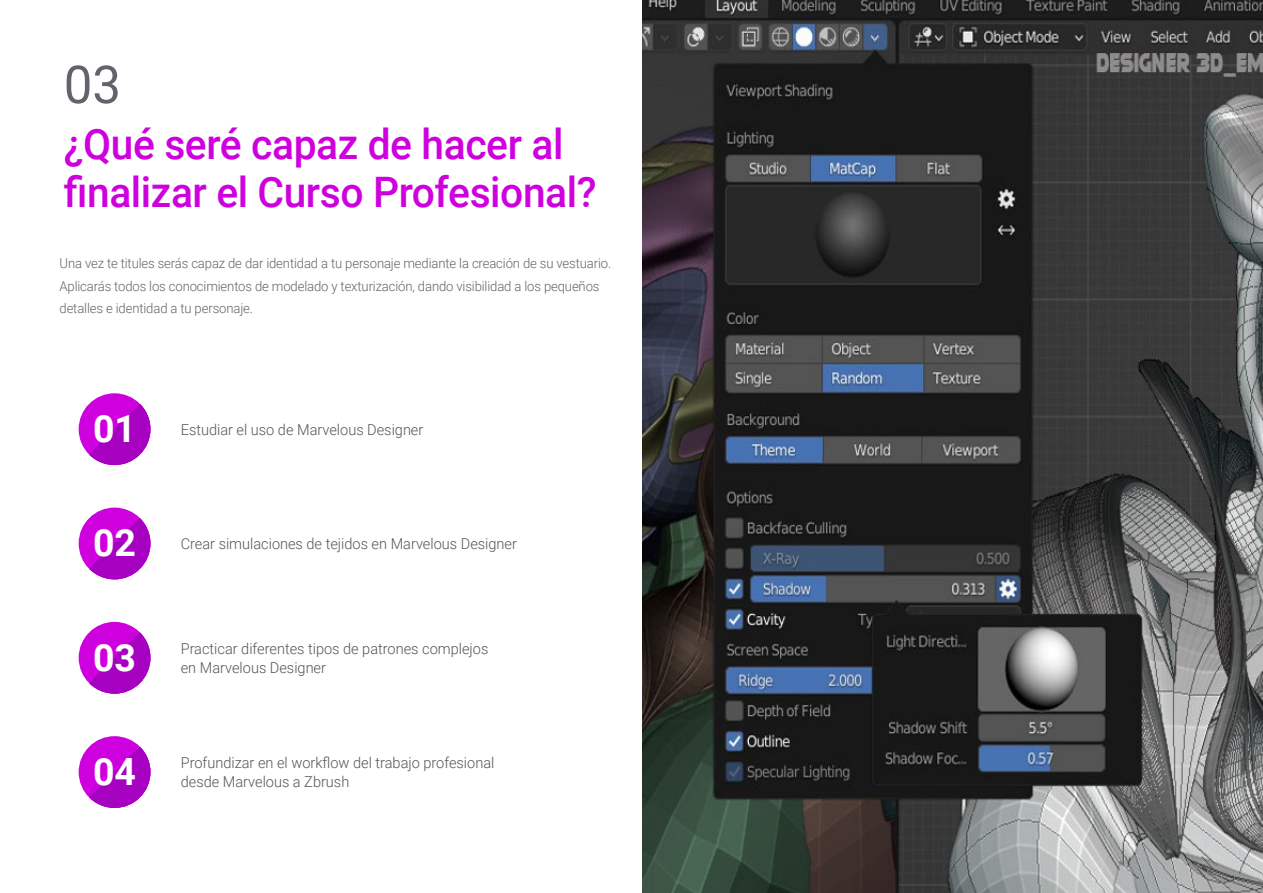
<style>
.page{position:relative;width:1263px;height:893px;background:#fff}
.page>*{position:absolute;margin:0;border:0;box-sizing:border-box;transform-origin:0 0}
.t1{font:52.5px "Roboto";color:#61646a}
.t2{font:500 42px/48px "Roboto";letter-spacing:-.01em;color:#ce00de}
.t3{font:700 37.5px "Roboto";color:#fff}
.t4{font:300 15px/19.5px "Roboto";color:#52555b}
.t5{font:300 13.5px/22.5px "Roboto";letter-spacing:-.01em;color:#61646a}
</style>
<div class="page">
<div style="left:79px;top:508px;width:71px;height:71px;background:#ce00de;border-radius:50%"></div>
<svg style="left:89px;top:518px;width:61px;height:61px"></svg>
<div style="left:79px;top:736px;width:71px;height:72px;background:#ce00de;border-radius:50%"></div>
<svg style="left:89px;top:747px;width:61px;height:61px"></svg>
<div style="left:79px;top:622px;width:71px;height:72px;background:#ce00de;border-radius:50%"></div>
<svg style="left:89px;top:632px;width:61px;height:62px"></svg>
<div style="left:79px;top:393px;width:71px;height:72px;background:#ce00de;border-radius:50%"></div>
<svg style="left:89px;top:404px;width:61px;height:61px"></svg>
<img style="left:642px;top:0;width:621px;height:893px">
<h1 class="t1" style="left:64px;top:48px;width:59px">03</h1>
<h2 class="t2" style="left:64px;top:119px;width:534px">¿Qué seré capaz de hacer al finalizar el Curso Profesional?</h2>
<p class="t5" style="left:60px;top:252px;width:553px">Una vez te titules serás capaz de dar identidad a tu personaje mediante la creación de su vestuario.<br>Aplicarás todos los conocimientos de modelado y texturización, dando visibilidad a los pequeños detalles e identidad a tu personaje.</p>
<h3 class="t3" style="left:93px;top:402px;width:45px">01</h3>
<p class="t4" style="left:181px;top:419px;width:244px">Estudiar el uso de Marvelous Designer</p>
<h3 class="t3" style="left:93px;top:517px;width:45px">02</h3>
<p class="t4" style="left:181px;top:533px;width:338px">Crear simulaciones de tejidos en Marvelous Designer</p>
<h3 class="t3" style="left:93px;top:631px;width:45px">03</h3>
<p class="t4" style="left:181px;top:638px;width:309px">Practicar diferentes tipos de patrones complejos en Marvelous Designer</p>
<h3 class="t3" style="left:93px;top:745px;width:45px">04</h3>
<p class="t4" style="left:181px;top:752px;width:315px">Profundizar en el workflow del trabajo profesional desde Marvelous a Zbrush</p>
</div>
